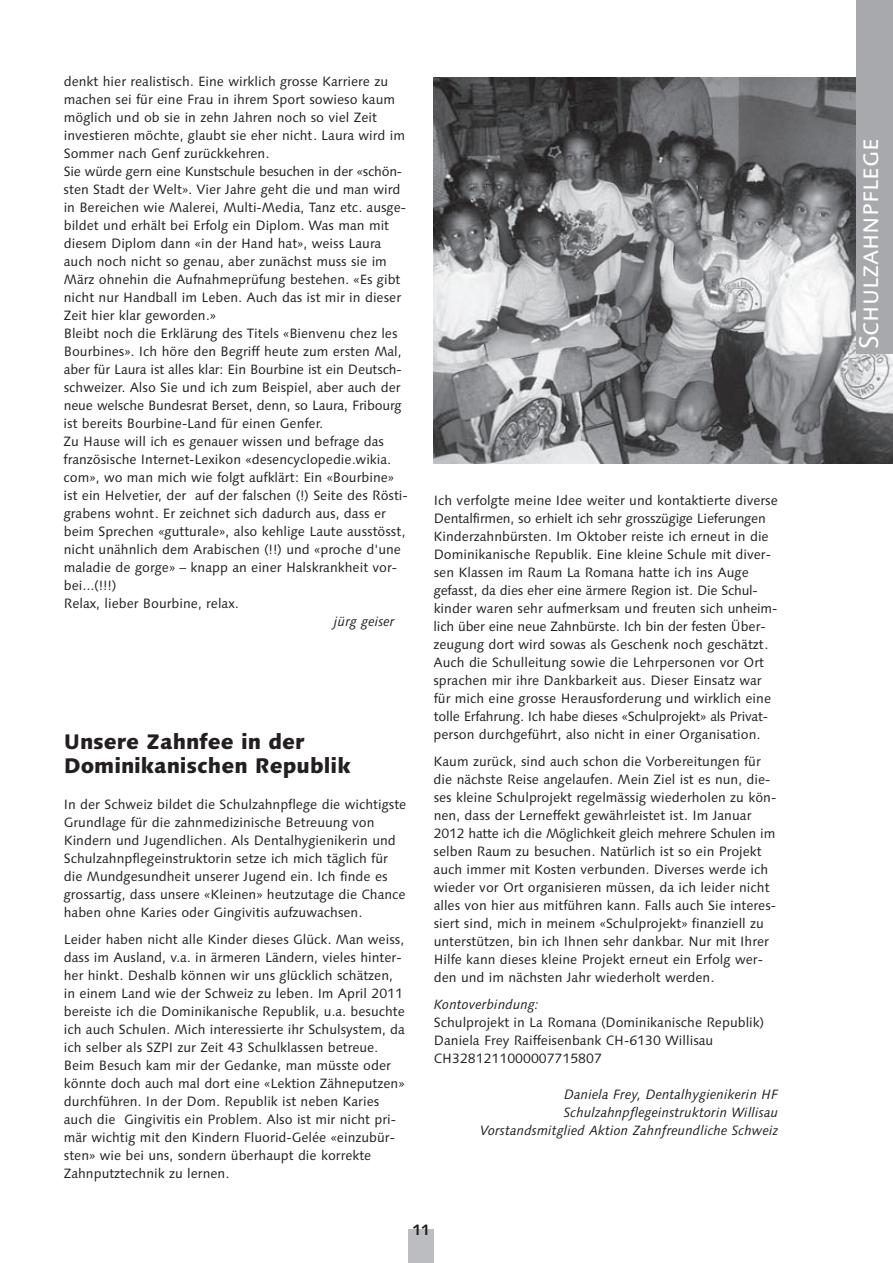
<style>
.page{position:relative;width:893px;height:1263px;background:#fff}
.page>*{position:absolute;margin:0;border:0;box-sizing:border-box;transform-origin:0 0}
.t1{font:27px "Linotype Syntax SC";color:#fff}
.t2{font:800 21px/24px "Linotype Syntax";color:#231f20}
.t3{font:700 15px "Linotype Syntax";color:#231f20}
.t4{font:13.5px/18px "Linotype Syntax";color:#231f20}
.t5{font:italic 13.5px/18px "Linotype Syntax";color:#231f20;text-align:right}
</style>
<div class="page">
<div style="left:408px;top:1229px;width:26px;height:34px;background:#bcbdc0"></div>
<img style="left:434px;top:78px;width:459px;height:385px">
<div style="left:857px;top:0;width:36px;height:354px;background:#a8a9ad"></div>
<p class="t4" style="left:64px;top:73px;width:346px">denkt hier realistisch. Eine wirklich grosse Karriere zu machen sei für eine Frau in ihrem Sport sowieso kaum möglich und ob sie in zehn Jahren noch so viel Zeit investieren möchte, glaubt sie eher nicht. Laura wird im Sommer nach Genf zurückkehren.<br>Sie würde gern eine Kunstschule besuchen in der «schön&shy;sten Stadt der Welt». Vier Jahre geht die und man wird in Bereichen wie Malerei, Multi-Media, Tanz etc. ausge&shy;bildet und erhält bei Erfolg ein Diplom. Was man mit diesem Diplom dann «in der Hand hat», weiss Laura auch noch nicht so genau, aber zunächst muss sie im März ohnehin die Aufnahmeprüfung bestehen. «Es gibt nicht nur Handball im Leben. Auch das ist mir in dieser Zeit hier klar geworden.»<br>Bleibt noch die Erklärung des Titels «Bienvenu chez les Bourbines». Ich höre den Begriff heute zum ersten Mal, aber für Laura ist alles klar: Ein Bourbine ist ein Deutsch&shy;schweizer. Also Sie und ich zum Beispiel, aber auch der neue welsche Bundesrat Berset, denn, so Laura, Fribourg ist bereits Bourbine-Land für einen Genfer.<br>Zu Hause will ich es genauer wissen und befrage das französische Internet-Lexikon «desencyclopedie.wikia. com», wo man mich wie folgt aufklärt: Ein «Bourbine» ist ein Helvetier, der auf der falschen (!) Seite des Rösti - grabens wohnt. Er zeichnet sich dadurch aus, dass er beim Sprechen «gutturale», also kehlige Laute ausstösst, nicht unähnlich dem Arabischen (!!) und «proche d'une maladie de gorge» – knapp an einer Halskrankheit vor&shy;bei...(!!!)<br>Relax, lieber Bourbine, relax.</p>
<p class="t5" style="left:334px;top:612px;width:63px">jürg geiser</p>
<h2 class="t2" style="left:64px;top:730px;width:288px">Unsere Zahnfee in der<br>Dominikanischen Republik</h2>
<p class="t4" style="left:64px;top:796px;width:344px">In der Schweiz bildet die Schulzahnpflege die wichtigste Grundlage für die zahnmedizinische Betreuung von Kindern und Jugendlichen. Als Dentalhygienikerin und Schulzahnpflegeinstruktorin setze ich mich täglich für die Mundgesundheit unserer Jugend ein. Ich finde es grossartig, dass unsere «Kleinen» heutzutage die Chance haben ohne Karies oder Gingivitis aufzuwachsen.</p>
<p class="t4" style="left:64px;top:931px;width:343px">Leider haben nicht alle Kinder dieses Glück. Man weiss, dass im Ausland, v.a. in ärmeren Ländern, vieles hinter&shy;her hinkt. Deshalb können wir uns glücklich schätzen, in einem Land wie der Schweiz zu leben. Im April 2011 bereiste ich die Dominikanische Republik, u.a. besuchte ich auch Schulen. Mich interessierte ihr Schulsystem, da ich selber als SZPI zur Zeit 43 Schulklassen betreue.<br>Beim Besuch kam mir der Gedanke, man müsste oder könnte doch auch mal dort eine «Lektion Zähneputzen» durchführen. In der Dom. Republik ist neben Karies auch die Gingivitis ein Problem. Also ist mir nicht pri&shy;mär wichtig mit den Kindern Fluorid-Gelée «einzubür&shy;sten» wie bei uns, sondern überhaupt die korrekte<br>Zahn putztechnik zu lernen.</p>
<p class="t4" style="left:433px;top:492px;width:346px">Ich verfolgte meine Idee weiter und kontaktierte diverse Dentalfirmen, so erhielt ich sehr grosszügige Lieferungen Kinderzahnbürsten. Im Oktober reiste ich erneut in die Dominikanische Republik. Eine kleine Schule mit diver&shy;sen Klassen im Raum La Romana hatte ich ins Auge gefasst, da dies eher eine ärmere Region ist. Die Schul - kinder waren sehr aufmerksam und freuten sich unheim&shy;lich über eine neue Zahnbürste. Ich bin der festen Über&shy;zeugung dort wird sowas als Geschenk noch ge schätzt.<br>Auch die Schulleitung sowie die Lehrperso nen vor Ort sprachen mir ihre Dankbarkeit aus. Dieser Ein satz war für mich eine grosse Herausforderung und wirklich eine tolle Erfahrung. Ich habe dieses «Schulpro jekt» als Privat&shy;person durchgeführt, also nicht in einer Organisation.</p>
<p class="t4" style="left:434px;top:753px;width:344px">Kaum zurück, sind auch schon die Vorbereitungen für die nächste Reise angelaufen. Mein Ziel ist es nun, die&shy;ses kleine Schulprojekt regelmässig wiederholen zu kön&shy;nen, dass der Lerneffekt gewährleistet ist. Im Januar 2012 hatte ich die Möglichkeit gleich mehrere Schulen im selben Raum zu besuchen. Natürlich ist so ein Projekt auch immer mit Kosten verbunden. Diverses werde ich wieder vor Ort organisieren müssen, da ich leider nicht alles von hier aus mitführen kann. Falls auch Sie interes&shy;siert sind, mich in meinem «Schulprojekt» finanziell zu unterstützen, bin ich Ihnen sehr dankbar. Nur mit Ihrer Hilfe kann dieses kleine Projekt erneut ein Erfolg wer&shy;den und im nächsten Jahr wiederholt werden.</p>
<p class="t5" style="left:434px;top:996px;width:107px">Kontoverbindung:</p>
<p class="t4" style="left:434px;top:1014px;width:332px">Schulprojekt in La Romana (Dominikanische Republik)<br>Daniela Frey Raiffeisenbank CH-6130 Willisau<br>CH3281211000007715807</p>
<p class="t5" style="left:480px;top:1086px;width:300px">Daniela Frey, Dentalhygienikerin HF<br>Schulzahnpflegeinstruktorin Willisau<br>Vorstandsmitglied Aktion Zahnfreundliche Schweiz</p>
<p class="t3" style="left:412px;top:1221px;width:19px">11</p>
<h1 class="t1" style="left:853px;top:349px;width:212px;rotate:-90deg">Schulzahnpflege</h1>
</div>
